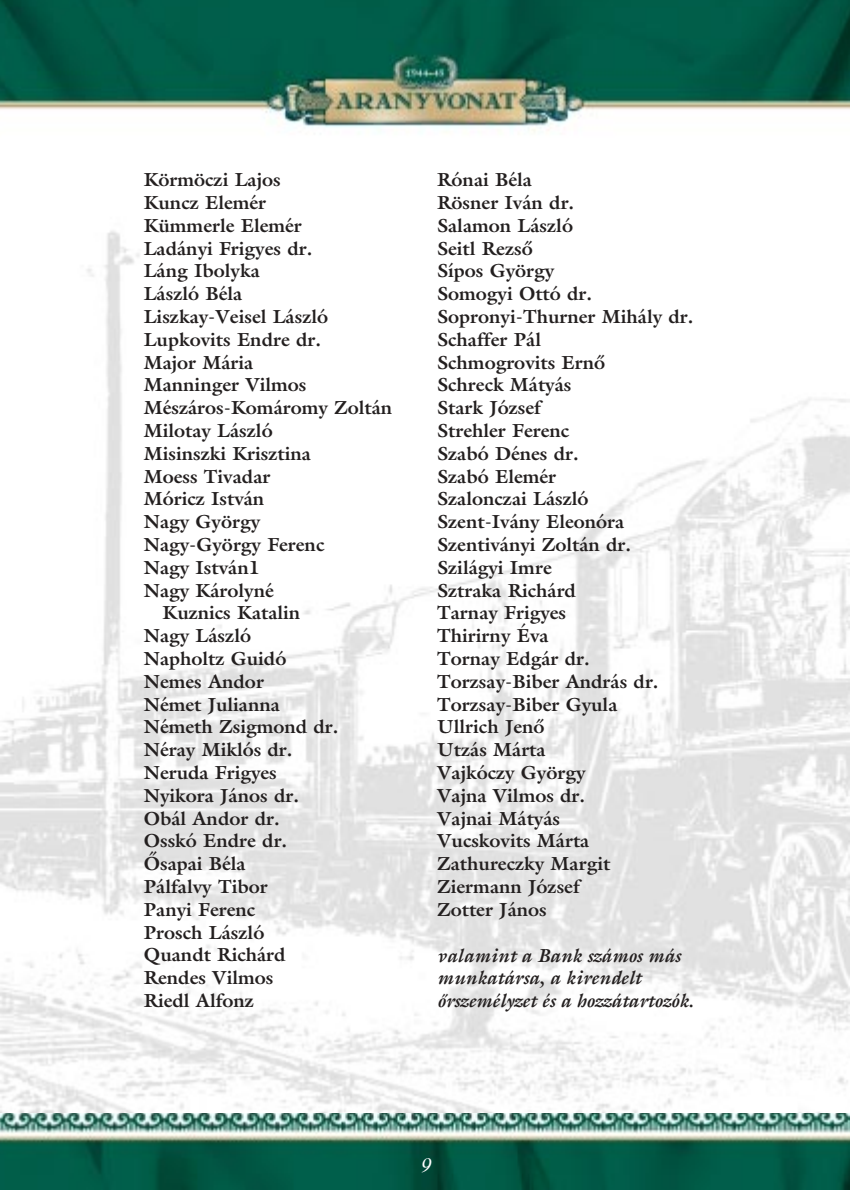
<style>
.page{position:relative;width:850px;height:1190px;background:#fff}
.page>*{position:absolute;margin:0;border:0;box-sizing:border-box;transform-origin:0 0}
.t1{font:italic 300 20px "H Galliard";color:#fff}
.t2{font:700 19px/22.8px "H Galliard";color:#231f1f}
.t3{font:italic 700 19px/22.8px "H Galliard";color:#231f1f}
</style>
<div class="page">
<img style="left:0;top:0;width:850px;height:1190px">
<img style="left:0;top:138px;width:850px;height:975px">
<p class="t2" style="left:144px;top:171px;width:138px">Körmöczi Lajos</p>
<p class="t2" style="left:144px;top:194px;width:124px">Kuncz Elemér</p>
<p class="t2" style="left:144px;top:217px;width:160px">Kümmerle Elemér</p>
<p class="t2" style="left:144px;top:240px;width:170px">Ladányi Frigyes dr.</p>
<p class="t2" style="left:144px;top:262px;width:118px">Láng Ibolyka</p>
<p class="t2" style="left:144px;top:285px;width:100px">László Béla</p>
<p class="t2" style="left:144px;top:308px;width:186px">Liszkay-Veisel László</p>
<p class="t2" style="left:144px;top:331px;width:179px">Lupkovits Endre dr.</p>
<p class="t2" style="left:144px;top:354px;width:111px">Major Mária</p>
<p class="t2" style="left:144px;top:376px;width:164px">Manninger Vilmos</p>
<p class="t2" style="left:144px;top:399px;width:250px">Mészáros-Komáromy Zoltán</p>
<p class="t2" style="left:144px;top:422px;width:130px">Milotay László</p>
<p class="t2" style="left:144px;top:445px;width:169px">Misinszki Krisztina</p>
<p class="t2" style="left:144px;top:468px;width:128px">Moess Tivadar</p>
<p class="t2" style="left:144px;top:490px;width:122px">Móricz István</p>
<p class="t2" style="left:144px;top:513px;width:118px">Nagy György</p>
<p class="t2" style="left:144px;top:536px;width:182px">Nagy-György Ferenc</p>
<p class="t2" style="left:144px;top:559px;width:118px">Nagy István1</p>
<p class="t2" style="left:144px;top:582px;width:132px">Nagy Károlyné</p>
<p class="t2" style="left:163px;top:604px;width:139px">Kuznics Katalin</p>
<p class="t2" style="left:144px;top:627px;width:109px">Nagy László</p>
<p class="t2" style="left:144px;top:650px;width:144px">Napholtz Guidó</p>
<p class="t2" style="left:144px;top:673px;width:122px">Nemes Andor</p>
<p class="t2" style="left:144px;top:696px;width:138px">Német Julianna</p>
<p class="t2" style="left:144px;top:718px;width:196px">Németh Zsigmond dr.</p>
<p class="t2" style="left:144px;top:741px;width:150px">Néray Miklós dr.</p>
<p class="t2" style="left:144px;top:764px;width:135px">Neruda Frigyes</p>
<p class="t2" style="left:144px;top:787px;width:157px">Nyikora János dr.</p>
<p class="t2" style="left:144px;top:810px;width:138px">Obál Andor dr.</p>
<p class="t2" style="left:144px;top:832px;width:145px">Osskó Endre dr.</p>
<p class="t2" style="left:144px;top:855px;width:104px">Ôsapai Béla</p>
<p class="t2" style="left:144px;top:878px;width:126px">Pálfalvy Tibor</p>
<p class="t2" style="left:144px;top:901px;width:113px">Panyi Ferenc</p>
<p class="t2" style="left:144px;top:924px;width:122px">Prosch László</p>
<p class="t2" style="left:144px;top:946px;width:143px">Quandt Richárd</p>
<p class="t2" style="left:144px;top:969px;width:131px">Rendes Vilmos</p>
<p class="t2" style="left:144px;top:992px;width:112px">Riedl Alfonz</p>
<p class="t2" style="left:437px;top:171px;width:258px">Rónai Béla<br>Rösner Iván dr.<br>Salamon László<br>Seitl Rezsô<br>Sípos György<br>Somogyi Ottó dr.<br>Sopronyi-Thurner Mihály dr.<br>Schaffer Pál<br>Schmogrovits Ernô<br>Schreck Mátyás<br>Stark József<br>Strehler Ferenc<br>Szabó Dénes dr.<br>Szabó Elemér<br>Szalonczai László<br>Szent-Ivány Eleonóra<br>Szentiványi Zoltán dr.<br>Szilágyi Imre<br>Sztraka Richárd<br>Tarnay Frigyes<br>Thirirny Éva<br>Tornay Edgár dr.<br>Torzsay-Biber András dr.<br>Torzsay-Biber Gyula<br>Ullrich Jenô<br>Utzás Márta<br>Vajkóczy György<br>Vajna Vilmos dr.<br>Vajnai Mátyás<br>Vucskovits Márta<br>Zathureczky Margit<br>Ziermann József<br>Zotter János</p>
<p class="t3" style="left:437px;top:946px;width:258px">valamint a Bank számos más munkatársa, a kirendelt ôrszemélyzet és a hozzátartozók.</p>
<p class="t1" style="left:420px;top:1158px;width:12px">9</p>
</div>
